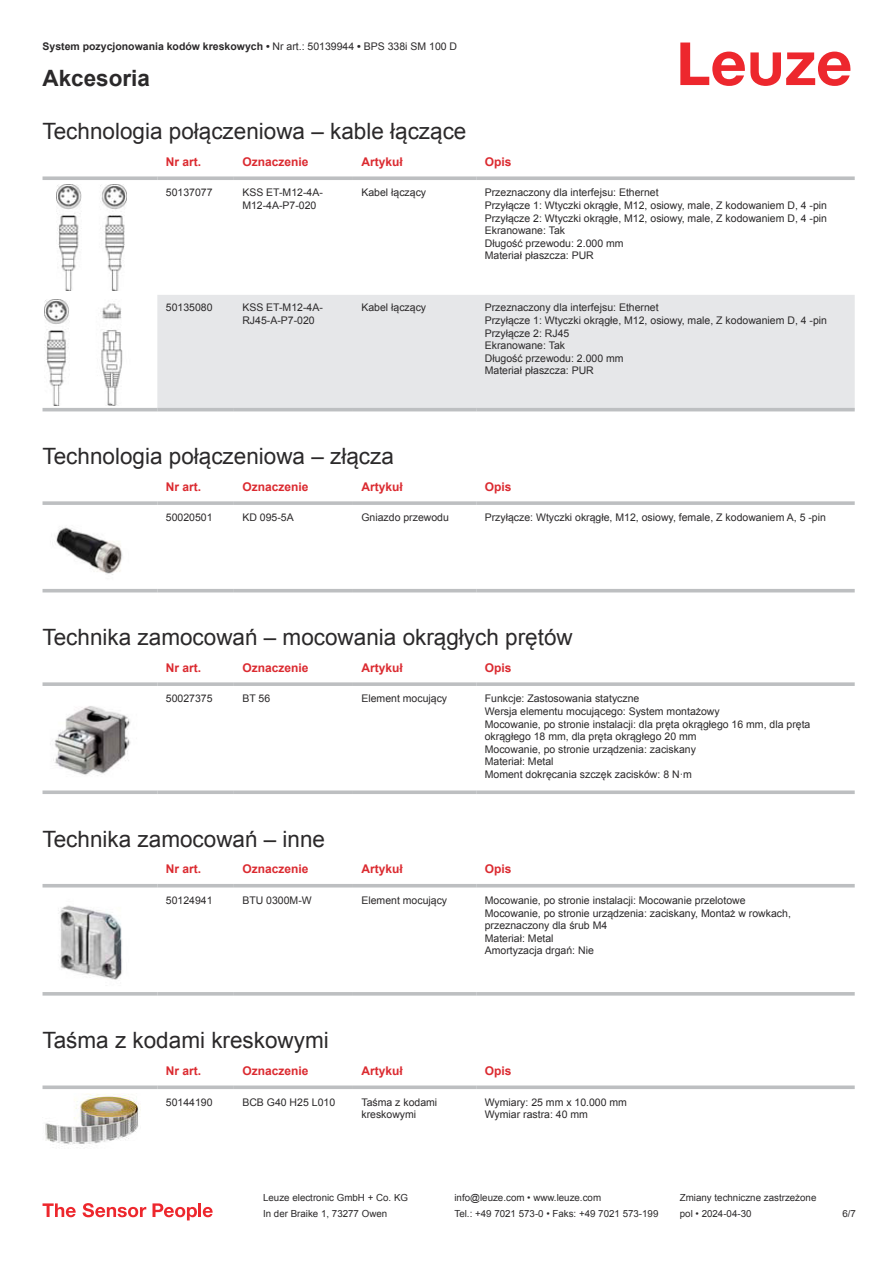
<style>
.page{position:relative;width:893px;height:1263px;background:#fff}
.page>*{position:absolute;margin:0;border:0;box-sizing:border-box;transform-origin:0 0}
.t1{font:22.5px "Arial";color:#2b292a}
.t2{font:700 22.5px "Arial";color:#2b292a}
.t3{font:700 12px "Arial";color:#db2a30}
.t4{font:10.5px/12.6px "Arial";color:#2b292a}
.t5{font:700 10.5px "Arial";color:#2b292a}
.t6{font:9.75px "Arial";color:#2b292a}
.s1{font-weight:400}
</style>
<div class="page">
<svg style="left:680px;top:43px;width:170px;height:43px"></svg>
<svg style="left:43px;top:190px;width:812px;height:222px"></svg>
<div style="left:157px;top:295px;width:698px;height:113px;background:#e6e7e9"></div>
<svg style="left:43px;top:176px;width:114px;height:4px"></svg>
<svg style="left:157px;top:176px;width:77px;height:4px"></svg>
<svg style="left:234px;top:176px;width:119px;height:4px"></svg>
<svg style="left:353px;top:176px;width:123px;height:4px"></svg>
<svg style="left:476px;top:176px;width:379px;height:4px;background:#c4c6c8"></svg>
<hr style="left:43px;top:408px;width:114px;height:3px;background:#bdbfc1">
<hr style="left:157px;top:408px;width:77px;height:3px;background:#bdbfc1">
<hr style="left:234px;top:408px;width:119px;height:3px;background:#bdbfc1">
<hr style="left:353px;top:408px;width:123px;height:3px;background:#bdbfc1">
<hr style="left:476px;top:408px;width:379px;height:3px;background:#bdbfc1">
<img style="left:56px;top:184px;width:70px;height:107px">
<img style="left:45px;top:299px;width:93px;height:106px">
<svg style="left:43px;top:592px;width:812px;height:1px"></svg>
<svg style="left:43px;top:501px;width:114px;height:4px"></svg>
<svg style="left:157px;top:501px;width:77px;height:4px"></svg>
<svg style="left:234px;top:501px;width:119px;height:4px"></svg>
<svg style="left:353px;top:501px;width:123px;height:4px"></svg>
<svg style="left:476px;top:501px;width:379px;height:4px;background:#c3c5c7"></svg>
<hr style="left:43px;top:589px;width:114px;height:3px;background:#bdbfc1">
<hr style="left:157px;top:589px;width:77px;height:3px;background:#bdbfc1">
<hr style="left:234px;top:589px;width:119px;height:3px;background:#bdbfc1">
<hr style="left:353px;top:589px;width:123px;height:3px;background:#bdbfc1">
<hr style="left:476px;top:589px;width:379px;height:3px;background:#bdbfc1">
<img style="left:56px;top:527px;width:67px;height:48px">
<svg style="left:43px;top:682px;width:114px;height:4px"></svg>
<svg style="left:157px;top:682px;width:77px;height:4px"></svg>
<svg style="left:234px;top:682px;width:119px;height:4px"></svg>
<svg style="left:353px;top:682px;width:123px;height:4px"></svg>
<svg style="left:476px;top:682px;width:379px;height:4px;background:#c3c5c7"></svg>
<svg style="left:43px;top:790px;width:114px;height:4px"></svg>
<svg style="left:157px;top:790px;width:77px;height:4px"></svg>
<svg style="left:234px;top:790px;width:119px;height:4px"></svg>
<svg style="left:353px;top:790px;width:123px;height:4px"></svg>
<svg style="left:476px;top:790px;width:379px;height:4px;background:#c5c6c8"></svg>
<img style="left:53px;top:706px;width:78px;height:70px">
<svg style="left:43px;top:887px;width:812px;height:109px"></svg>
<hr style="left:43px;top:884px;width:114px;height:3px;background:#bdbfc1">
<hr style="left:157px;top:884px;width:77px;height:3px;background:#bdbfc1">
<hr style="left:234px;top:884px;width:119px;height:3px;background:#bdbfc1">
<hr style="left:353px;top:884px;width:123px;height:3px;background:#bdbfc1">
<hr style="left:476px;top:884px;width:379px;height:3px;background:#bdbfc1">
<hr style="left:43px;top:992px;width:114px;height:3px;background:#bdbfc1">
<hr style="left:157px;top:992px;width:77px;height:3px;background:#bdbfc1">
<hr style="left:234px;top:992px;width:119px;height:3px;background:#bdbfc1">
<hr style="left:353px;top:992px;width:123px;height:3px;background:#bdbfc1">
<hr style="left:476px;top:992px;width:379px;height:3px;background:#bdbfc1">
<img style="left:43px;top:892px;width:97px;height:97px">
<svg style="left:43px;top:1085px;width:114px;height:4px"></svg>
<svg style="left:157px;top:1085px;width:77px;height:4px"></svg>
<svg style="left:234px;top:1085px;width:119px;height:4px"></svg>
<svg style="left:353px;top:1085px;width:123px;height:4px"></svg>
<svg style="left:476px;top:1085px;width:379px;height:4px;background:#c5c7c8"></svg>
<img style="left:45px;top:1093px;width:94px;height:52px">
<svg style="left:43px;top:1203px;width:33px;height:14px"></svg>
<svg style="left:83px;top:1203px;width:63px;height:14px"></svg>
<svg style="left:153px;top:1203px;width:44px;height:17px"></svg>
<hr style="left:198px;top:1203px;width:3px;height:14px;background:#ed272d">
<svg style="left:203px;top:1207px;width:10px;height:10px"></svg>
<p class="t5" style="left:43px;top:43px;width:416px">System pozycjonowania kodów kreskowych • <span class="s1">Nr art.: 50139944</span> • <span class="s1">BPS 338i SM 100 D</span></p>
<h1 class="t2" style="left:43px;top:70px;width:109px">Akcesoria</h1>
<h1 class="t1" style="left:43px;top:116px;width:425px">Technologia połączeniowa – kable łączące</h1>
<p class="t3" style="left:166px;top:153px;width:37px">Nr art.</p>
<p class="t3" style="left:242px;top:157px;width:68px">Oznaczenie</p>
<p class="t3" style="left:361px;top:153px;width:43px">Artykuł</p>
<p class="t3" style="left:485px;top:157px;width:28px">Opis</p>
<p class="t4" style="left:166px;top:187px;width:48px">50137077</p>
<p class="t4" style="left:242px;top:187px;width:82px">KSS ET-M12-4A-<br>M12-4A-P7-020</p>
<p class="t4" style="left:361px;top:186px;width:66px">Kabel łączący</p>
<p class="t4" style="left:485px;top:187px;width:344px">Przeznaczony dla interfejsu: Ethernet<br>Przyłącze 1: Wtyczki okrągłe, M12, osiowy, male, Z kodowaniem D, 4 -pin Przyłącze 2: Wtyczki okrągłe, M12, osiowy, male, Z kodowaniem D, 4 -pin Ekranowane: Tak<br>Długość przewodu: 2.000 mm<br>Materiał płaszcza: PUR</p>
<p class="t4" style="left:166px;top:302px;width:48px">50135080</p>
<p class="t4" style="left:242px;top:302px;width:82px">KSS ET-M12-4A-<br>RJ45-A-P7-020</p>
<p class="t4" style="left:361px;top:301px;width:66px">Kabel łączący</p>
<p class="t4" style="left:485px;top:302px;width:344px">Przeznaczony dla interfejsu: Ethernet<br>Przyłącze 1: Wtyczki okrągłe, M12, osiowy, male, Z kodowaniem D, 4 -pin<br>Przyłącze 2: RJ45<br>Ekranowane: Tak<br>Długość przewodu: 2.000 mm<br>Materiał płaszcza: PUR</p>
<h1 class="t1" style="left:43px;top:441px;width:353px">Technologia połączeniowa – złącza</h1>
<p class="t3" style="left:166px;top:478px;width:37px">Nr art.</p>
<p class="t3" style="left:242px;top:482px;width:68px">Oznaczenie</p>
<p class="t3" style="left:361px;top:478px;width:43px">Artykuł</p>
<p class="t3" style="left:485px;top:482px;width:28px">Opis</p>
<p class="t4" style="left:166px;top:512px;width:48px">50020501</p>
<p class="t4" style="left:242px;top:512px;width:53px">KD 095-5A</p>
<p class="t4" style="left:361px;top:512px;width:89px">Gniazdo przewodu</p>
<p class="t4" style="left:485px;top:511px;width:343px">Przyłącze: Wtyczki okrągłe, M12, osiowy, female, Z kodowaniem A, 5 -pin</p>
<h1 class="t1" style="left:43px;top:622px;width:532px">Technika zamocowań – mocowania okrągłych prętów</h1>
<p class="t3" style="left:166px;top:659px;width:37px">Nr art.</p>
<p class="t3" style="left:242px;top:663px;width:68px">Oznaczenie</p>
<p class="t3" style="left:361px;top:659px;width:43px">Artykuł</p>
<p class="t3" style="left:485px;top:663px;width:28px">Opis</p>
<p class="t4" style="left:166px;top:693px;width:48px">50027375</p>
<p class="t4" style="left:242px;top:693px;width:29px">BT 56</p>
<p class="t4" style="left:361px;top:692px;width:87px">Element mocujący</p>
<p class="t4" style="left:485px;top:693px;width:327px">Funkcje: Zastosowania statyczne<br>Wersja elementu mocującego: System montażowy<br>Mocowanie, po stronie instalacji: dla pręta okrągłego 16 mm, dla pręta okrągłego 18 mm, dla pręta okrągłego 20 mm<br>Mocowanie, po stronie urządzenia: zaciskany<br>Materiał: Metal<br>Moment dokręcania szczęk zacisków: 8 N·m</p>
<h1 class="t1" style="left:43px;top:823px;width:284px">Technika zamocowań – inne</h1>
<p class="t3" style="left:166px;top:860px;width:37px">Nr art.</p>
<p class="t3" style="left:242px;top:864px;width:68px">Oznaczenie</p>
<p class="t3" style="left:361px;top:860px;width:43px">Artykuł</p>
<p class="t3" style="left:485px;top:864px;width:28px">Opis</p>
<p class="t4" style="left:166px;top:895px;width:48px">50124941</p>
<p class="t4" style="left:242px;top:895px;width:71px">BTU 0300M-W</p>
<p class="t4" style="left:361px;top:894px;width:87px">Element mocujący</p>
<p class="t4" style="left:485px;top:895px;width:308px">Mocowanie, po stronie instalacji: Mocowanie przelotowe Mocowanie, po stronie urządzenia: zaciskany, Montaż w rowkach, przeznaczony dla śrub M4<br>Materiał: Metal<br>Amortyzacja drgań: Nie</p>
<h1 class="t1" style="left:43px;top:1025px;width:288px">Taśma z kodami kreskowymi</h1>
<p class="t3" style="left:166px;top:1062px;width:37px">Nr art.</p>
<p class="t3" style="left:242px;top:1066px;width:68px">Oznaczenie</p>
<p class="t3" style="left:361px;top:1062px;width:43px">Artykuł</p>
<p class="t3" style="left:485px;top:1066px;width:28px">Opis</p>
<p class="t4" style="left:166px;top:1096px;width:48px">50144190</p>
<p class="t4" style="left:242px;top:1096px;width:94px">BCB G40 H25 L010</p>
<p class="t4" style="left:361px;top:1095px;width:77px">Taśma z kodami kreskowymi</p>
<p class="t4" style="left:485px;top:1095px;width:144px">Wymiary: 25 mm x 10.000 mm<br>Wymiar rastra: 40 mm</p>
<p class="t6" style="left:263px;top:1194px;width:146px">Leuze electronic GmbH + Co. KG</p>
<p class="t6" style="left:454px;top:1194px;width:148px">info@leuze.com • www.leuze.com</p>
<p class="t6" style="left:680px;top:1191px;width:138px">Zmiany techniczne zastrzeżone</p>
<p class="t6" style="left:263px;top:1210px;width:126px">In der Braike 1, 73277 Owen</p>
<p class="t6" style="left:454px;top:1210px;width:205px">Tel.: +49 7021 573-0 • Faks: +49 7021 573-199</p>
<p class="t6" style="left:680px;top:1210px;width:73px">pol • 2024-04-30</p>
<p class="t6" style="left:842px;top:1210px;width:15px">6 /7</p>
</div>
